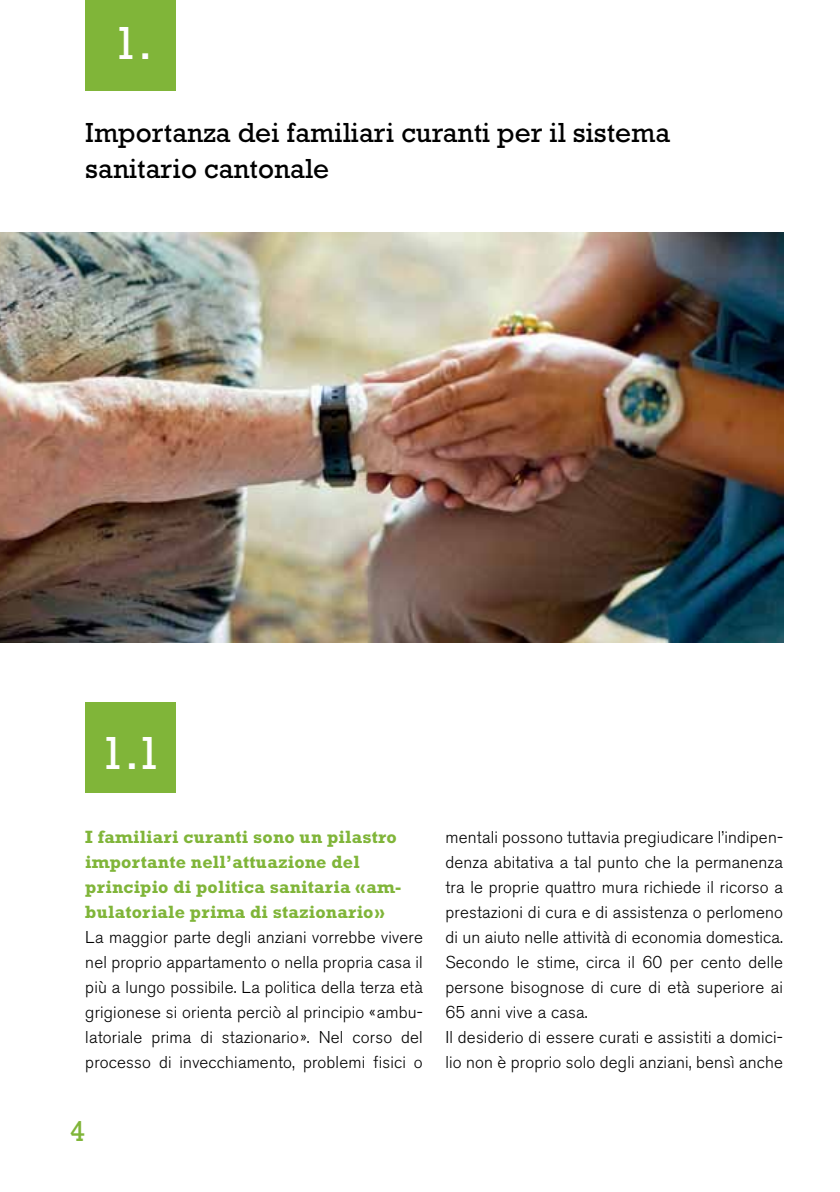
<style>
.page{position:relative;width:840px;height:1192px;background:#fff}
.page>*{position:absolute;margin:0;border:0;box-sizing:border-box;transform-origin:0 0}
.t1{font:47.2px "Rockwell Std";color:#fff}
.t2{font:29.2px "Rockwell Std";color:#80b539}
.t3{font:28px/36px "Rockwell Std";color:#000}
.t4{font:700 18px/25px "Rockwell Std";letter-spacing:.01em;color:#80b539}
.t5{font:300 17px/25px "Akzidenz Grotesk BQ";letter-spacing:.01em;color:#000;text-align:justify}
</style>
<div class="page">
<div style="left:85px;top:0;width:91px;height:91px;background:#80b539"></div>
<img style="left:0;top:232px;width:783px;height:410px">
<div style="left:85px;top:701px;width:91px;height:91px;background:#80b539"></div>
<h1 class="t1" style="left:113px;top:16px;width:41px">1.</h1>
<h3 class="t3" style="left:85px;top:114px;width:586px">Importanza dei familiari curanti per il sistema sanitario cantonale</h3>
<h1 class="t1" style="left:100px;top:725px;width:64px">1.1</h1>
<p class="t4" style="left:85px;top:823px;width:317px">I familiari curanti sono un pilastro importante nell’attuazione del principio di politica sanitaria «am&shy;bulatoriale prima di stazionario»</p>
<p class="t5" style="left:85px;top:924px;width:339px">La maggior parte degli anziani vorrebbe vivere nel proprio appartamento o nella propria casa il più a lungo possibile. La politica della terza età grigionese si orienta perciò al principio «ambu&shy;latoriale prima di stazionario». Nel corso del processo di invecchiamento, problemi fisici o</p>
<h2 class="t2" style="left:70px;top:1113px;width:17px">4</h2>
<p class="t5" style="left:445px;top:824px;width:339px;text-align:left">mentali possono tuttavia pregiudicare l’indipen&shy;denza abitativa a tal punto che la permanenza tra le proprie quattro mura richiede il ricorso a prestazioni di cura e di assistenza o perlomeno di un aiuto nelle attività di economia domestica.<br>Secondo le stime, circa il 60 per cento delle persone bisognose di cure di età superiore ai 65 anni vive a casa.<br>Il desiderio di essere curati e assistiti a domici&shy;lio non è proprio solo degli anziani, bensì anche</p>
</div>
